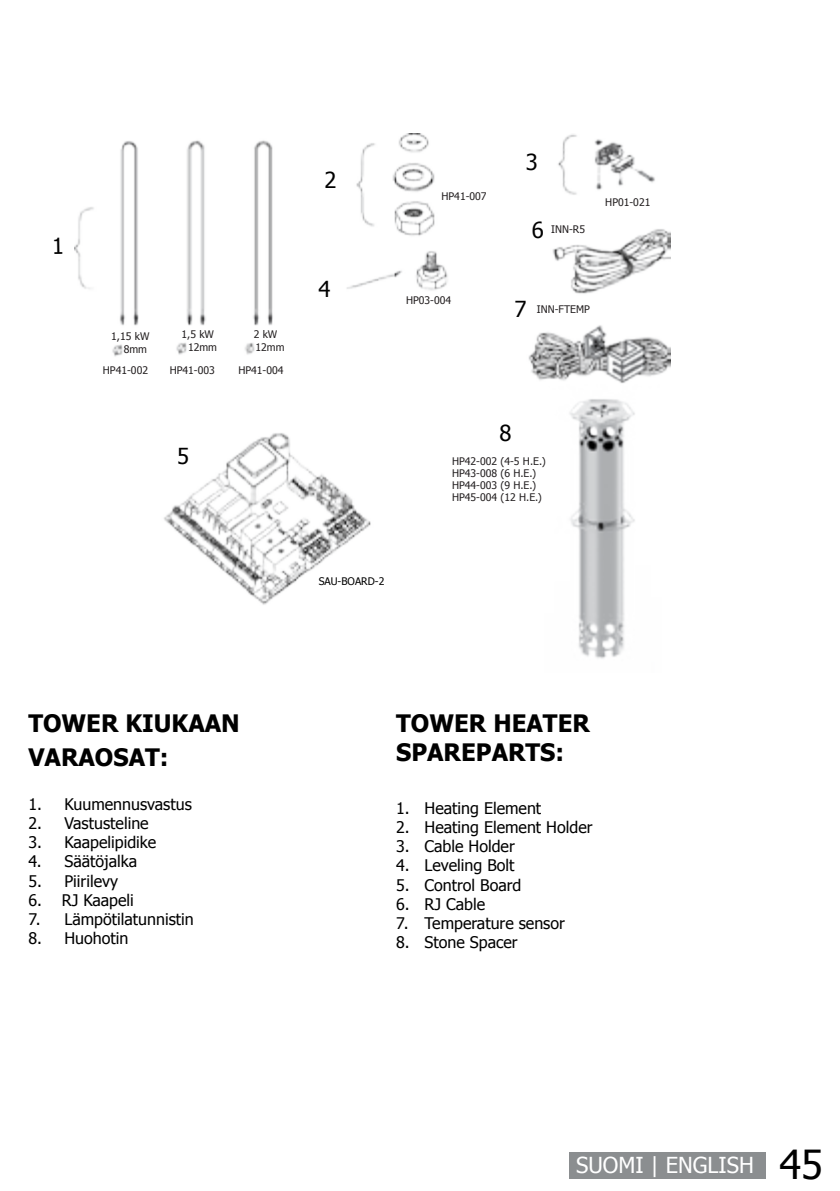
<style>
.page{position:relative;width:840px;height:1191px;background:#fff}
.page>*{position:absolute;margin:0;border:0;box-sizing:border-box;transform-origin:0 0}
.t1{font:700 24px/33.6px "Tahoma";color:#000}
.t2{font:22px "Tahoma";color:#fff}
.t3{font:22px "Tahoma";color:#000}
.t4{font:16px "Tahoma";color:#000}
.t5{font:16px "Tahoma";color:#000101}
.t6{font:10.4px/12px "Tahoma";color:#231f20}
.t7{font:10.4px "Tahoma";color:#000}
.s1{color:#000}
.s2{font-size:40px;color:#000}
</style>
<div class="page">
<img style="left:74px;top:133px;width:595px;height:526px">
<div style="left:568px;top:1152px;width:197px;height:26px;background:#8b8e90"></div>
<p class="t6" style="left:111px;top:330px;width:40px;line-height:12.6px;text-align:right">1,15 kW<br>8mm</p>
<p class="t6" style="left:181px;top:327px;width:37px;line-height:12.6px;text-align:right">1,5 kW<br>12mm</p>
<p class="t6" style="left:253px;top:327px;width:32px;line-height:12.6px">2 kW<br>12mm</p>
<p class="t6" style="left:103px;top:364px;width:47px">HP41-002</p>
<p class="t6" style="left:169px;top:364px;width:47px">HP41-003</p>
<p class="t6" style="left:238px;top:364px;width:47px">HP41-004</p>
<h2 class="t3" style="left:177px;top:441px;width:14px">5</h2>
<h2 class="t3" style="left:324px;top:165px;width:14px">2</h2>
<h2 class="t3" style="left:318px;top:274px;width:14px">4</h2>
<p class="t6" style="left:441px;top:190px;width:47px">HP41-007</p>
<p class="t6" style="left:406px;top:294px;width:47px">HP03-004</p>
<h2 class="t3" style="left:525px;top:147px;width:14px">3</h2>
<h2 class="t3" style="left:531px;top:215px;width:14px">6</h2>
<p class="t6" style="left:551px;top:223px;width:35px">INN-R5</p>
<p class="t6" style="left:605px;top:196px;width:47px">HP01-021</p>
<h2 class="t3" style="left:514px;top:294px;width:14px">7</h2>
<p class="t6" style="left:536px;top:303px;width:54px">INN-FTEMP</p>
<p class="t7" style="left:318px;top:574px;width:67px">SAU-BOARD-2</p>
<h2 class="t3" style="left:499px;top:418px;width:14px">8</h2>
<p class="t6" style="left:452px;top:455px;width:95px">HP42-002 (4-5 H.E.)<br>HP43-008 (6 H.E.)<br>HP44-003 (9 H.E.)<br>HP45-004 (12 H.E.)</p>
<h1 class="t1" style="left:28px;top:705px;width:213px">TOWER KIUKAAN<br>VARAOSAT:</h1>
<h1 class="t1" style="left:396px;top:707px;width:195px;line-height:28.8px">TOWER HEATER<br>SPAREPARTS:</h1>
<p class="t4" style="left:396px;top:797px;width:146px">1. Heating Element</p>
<p class="t4" style="left:396px;top:816px;width:198px">2. Heating Element Holder</p>
<p class="t4" style="left:396px;top:835px;width:120px">3. Cable Holder</p>
<p class="t4" style="left:396px;top:854px;width:120px">4. Leveling Bolt</p>
<p class="t4" style="left:396px;top:874px;width:127px">5. Control Board</p>
<p class="t4" style="left:396px;top:893px;width:90px">6. RJ Cable</p>
<p class="t4" style="left:396px;top:912px;width:170px">7. Temperature sensor</p>
<p class="t4" style="left:396px;top:931px;width:123px">8. Stone Spacer</p>
<p class="t4" style="left:28px;top:793px;width:165px">1. Kuumennusvastus</p>
<p class="t4" style="left:28px;top:812px;width:122px">2. Vastusteline</p>
<p class="t4" style="left:28px;top:831px;width:129px">3. Kaapelipidike</p>
<p class="t4" style="left:28px;top:851px;width:110px">4. Säätöjalka</p>
<p class="t4" style="left:28px;top:870px;width:91px">5. Piirilevy</p>
<p class="t5" style="left:28px;top:889px;width:107px"><span class="s1">6.</span> RJ Kaapeli</p>
<p class="t4" style="left:28px;top:908px;width:167px">7. Lämpötilatunnistin</p>
<p class="t4" style="left:28px;top:927px;width:101px">8. Huohotin</p>
<h2 class="t2" style="left:575px;top:1150px;width:248px">SUOMI | ENGLISH <span class="s2">45</span></h2>
</div>
